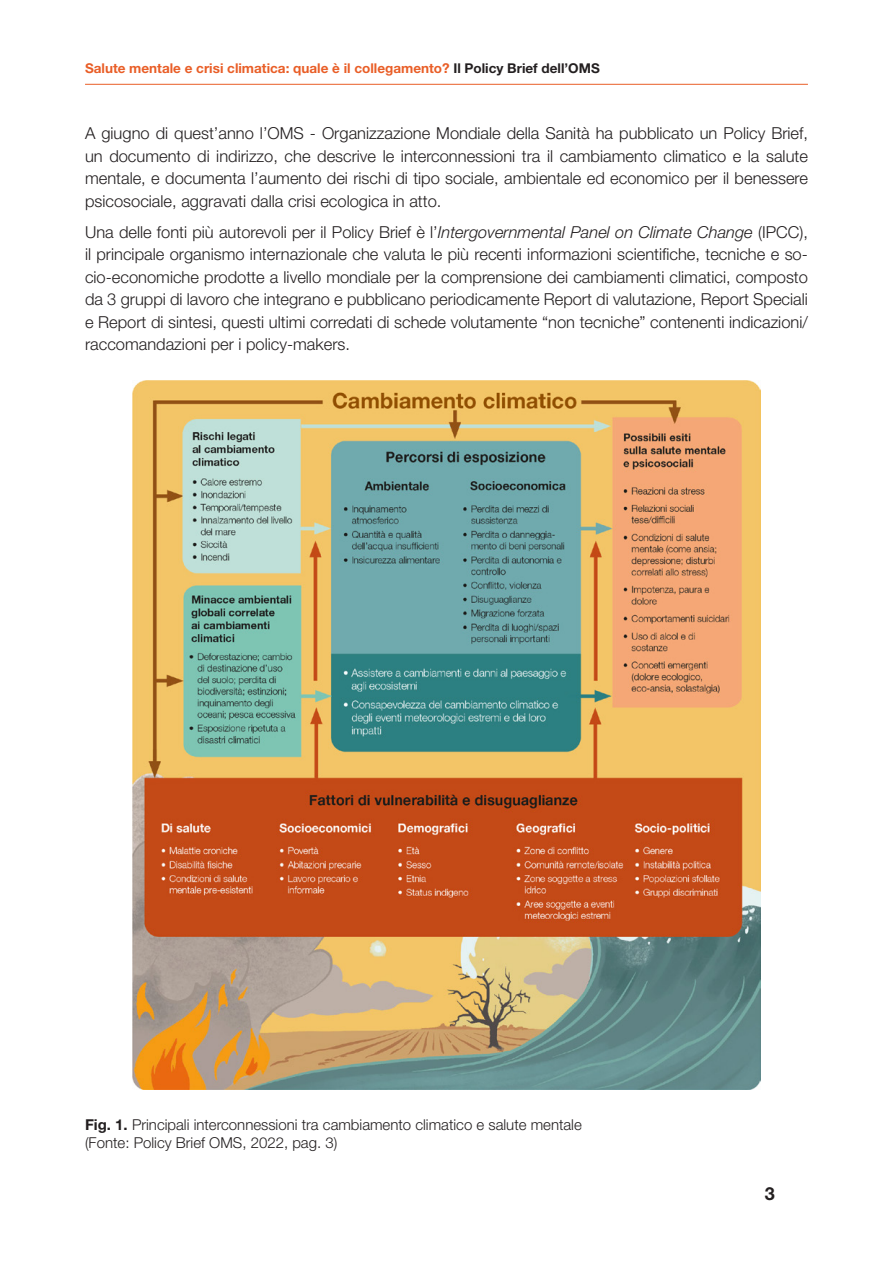
<style>
.page{position:relative;width:893px;height:1263px;background:#fff}
.page>*{position:absolute;margin:0;border:0;box-sizing:border-box;transform-origin:0 0}
.t1{font:700 18px "Helvetica Neue LT Std";color:#231f20}
.t2{font:300 16.5px/22.5px "Helvetica Neue LT Std";color:#231f20;text-align:justify}
.t3{font:300 15px/18px "Helvetica Neue LT Std";color:#231f20}
.t4{font:700 13.5px "Helvetica Neue LT Std";color:#e95e27}
.s1{color:#231f20}
.s2{font-style:italic}
.s3{font-weight:700}
</style>
<div class="page">
<hr style="left:85px;top:84px;width:723px;height:1px;background:#e95e27">
<img style="left:133px;top:381px;width:627px;height:708px">
<p class="t4" style="left:85px;top:60px;width:516px">Salute mentale e crisi climatica: quale è il collegamento? <span class="s1">Il Policy Brief dell’OMS</span></p>
<p class="t2" style="left:85px;top:122px;width:724px">A giugno di quest’anno l’OMS - Organizzazione Mondiale della Sanità ha pubblicato un Policy Brief, un documento di indirizzo, che descrive le interconnessioni tra il cambiamento climatico e la salute mentale, e documenta l’aumento dei rischi di tipo sociale, ambientale ed economico per il benessere psicosociale, aggravati dalla crisi ecologica in atto.</p>
<p class="t2" style="left:85px;top:220px;width:724px">Una delle fonti più autorevoli per il Policy Brief è l’<span class="s2">Intergovernmental Panel on Climate Change</span> (IPCC), il principale organismo internazionale che valuta le più recenti informazioni scientifiche, tecniche e so&shy;cio-economiche prodotte a livello mondiale per la comprensione dei cambiamenti climatici, composto da 3 gruppi di lavoro che integrano e pubblicano periodicamente Report di valutazione, Report Speciali e Report di sintesi, questi ultimi corredati di schede volutamente “non tecniche” contenenti indicazioni/ raccomandazioni per i policy-makers.</p>
<p class="t3" style="left:85px;top:1115px;width:498px"><span class="s3">Fig. 1.</span> Principali interconnessioni tra cambiamento climatico e salute mentale (Fonte: Policy Brief OMS, 2022, pag. 3)</p>
<p class="t1" style="left:765px;top:1182px;width:12px">3</p>
</div>
